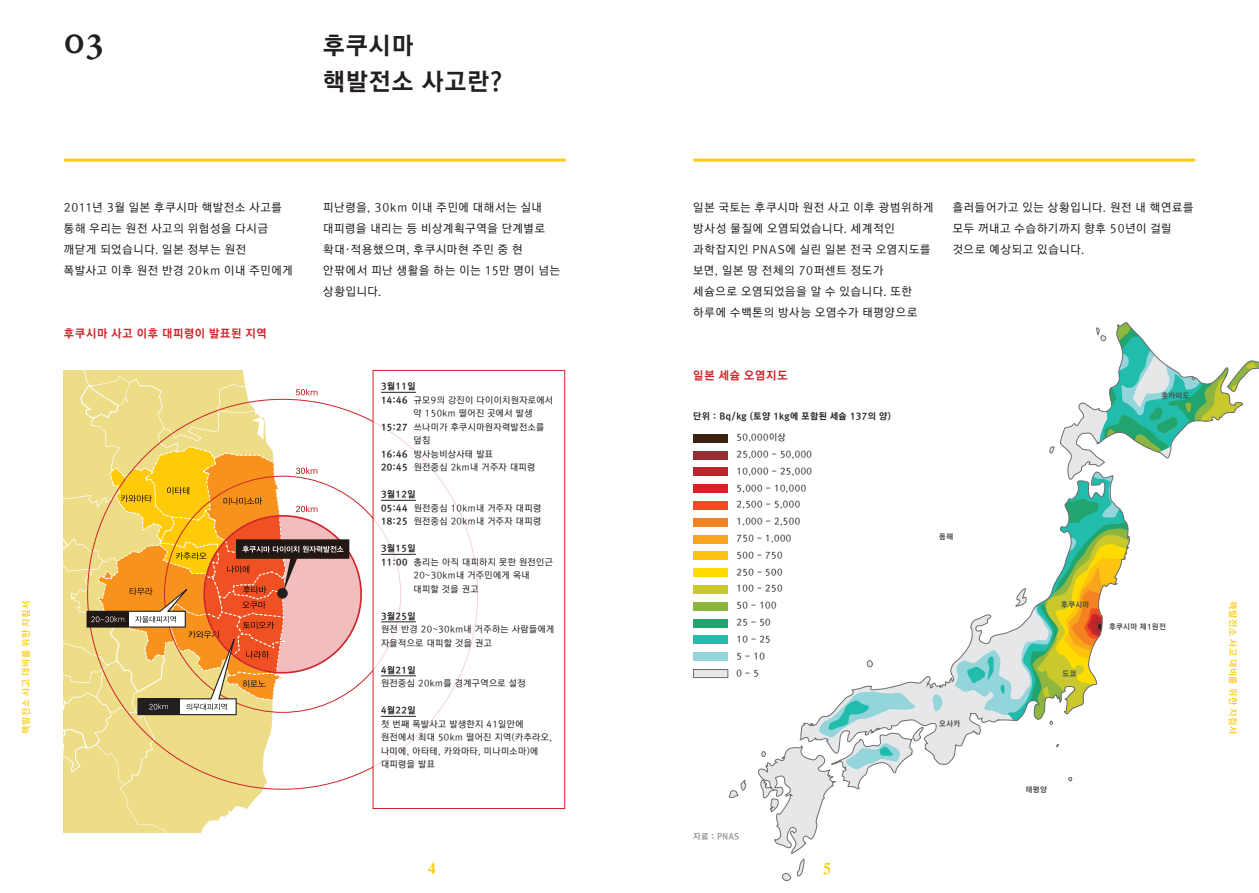
<style>
.page{position:relative;width:1259px;height:893px;background:#fff}
.page>*{position:absolute;margin:0;border:0;box-sizing:border-box;transform-origin:0 0}
.t1{font:700 40.5px "Adobe Hebrew";color:#231f20}
.t2{font:24px/36px "Rix Go EB";letter-spacing:.05em;color:#231f20}
.t3{font:600 16.5px "Dutch 801 BT";color:#feca0a}
.t4{font:11.4px/21px "Rix Go M";letter-spacing:.07em;color:#231f20}
.t5{font:11.4px "Rix Go EB";letter-spacing:.065em;color:#d1232a}
.t6{font:9px/16.8px "Rix Go M";letter-spacing:.05em;color:#231f20}
.t7{font:9px "Rix Go EB";letter-spacing:.05em;color:#231f20}
.t8{font:9px "Rix Go B";letter-spacing:.08em;color:#feca0a}
.t9{font:8.25px "Rix Go EB";letter-spacing:.05em;color:#939598}
.t10{font:7.5px "Rix Go EB";letter-spacing:.05em;color:#4b4c4d}
.s1{font-family:"Rix Go EB"}
</style>
<div class="page">
<hr style="left:64px;top:159px;width:502px;height:3px;background:#feca0a">
<hr style="left:693px;top:159px;width:502px;height:3px;background:#feca0a">
<svg style="left:728px;top:322px;width:531px;height:559px"></svg>
<svg style="left:204px;top:516px;width:157px;height:157px"></svg>
<svg style="left:64px;top:370px;width:285px;height:462px"></svg>
<hr style="left:381px;top:392px;width:35px;height:1px;background:#231f20">
<hr style="left:381px;top:500px;width:35px;height:1px;background:#231f20">
<hr style="left:381px;top:554px;width:35px;height:1px;background:#231f20">
<hr style="left:381px;top:621px;width:35px;height:1px;background:#231f20">
<hr style="left:381px;top:675px;width:35px;height:1px;background:#231f20">
<hr style="left:381px;top:716px;width:35px;height:1px;background:#231f20">
<div style="left:373px;top:370px;width:192px;height:439px;border:1px solid #d1232a"></div>
<div style="left:693px;top:434px;width:35px;height:8px;background:#3a2111"></div>
<div style="left:693px;top:451px;width:35px;height:8px;background:#962e33"></div>
<div style="left:693px;top:468px;width:35px;height:8px;background:#b7282e"></div>
<div style="left:693px;top:484px;width:35px;height:9px;background:#d1232a"></div>
<div style="left:693px;top:501px;width:35px;height:9px;background:#f04d22"></div>
<div style="left:693px;top:518px;width:35px;height:8px;background:#f58220"></div>
<div style="left:693px;top:535px;width:35px;height:8px;background:#f9a51b"></div>
<div style="left:693px;top:552px;width:35px;height:8px;background:#fec210"></div>
<div style="left:693px;top:568px;width:35px;height:9px;background:#ffdc01"></div>
<div style="left:693px;top:585px;width:35px;height:9px;background:#c9c92d"></div>
<div style="left:693px;top:602px;width:35px;height:8px;background:#8eb63e"></div>
<div style="left:693px;top:619px;width:35px;height:8px;background:#22a46f"></div>
<div style="left:693px;top:636px;width:35px;height:8px;background:#22bcac"></div>
<div style="left:693px;top:652px;width:35px;height:9px;background:#93d5da"></div>
<div style="left:693px;top:669px;width:35px;height:9px;background:#e6e7e9;border:1px solid #6c6d70"></div>
<h1 class="t1" style="left:64px;top:16px;width:43px">03</h1>
<h2 class="t2" style="left:323px;top:28px;width:180px">후쿠시마 핵발전소 사고란?</h2>
<p class="t8" style="left:21px;top:734px;width:134px;rotate:-90deg">핵발전소 사고 대비를 위한 지침서</p>
<p class="t4" style="left:64px;top:197px;width:230px">2011년 3월 일본 후쿠시마 핵발전소 사고를 통해 우리는 원전 사고의 위험성을 다시금 깨닫게 되었습니다. 일본 정부는 원전<br>폭발사고 이후 원전 반경 20km 이내 주민에게</p>
<p class="t4" style="left:323px;top:197px;width:238px">피난령을, 30km 이내 주민에 대해서는 실내 대피령을 내리는 등 비상계획구역을 단계별로 확대·적용했으며, 후쿠시마현 주민 중 현 안팎에서 피난 생활을 하는 이는 15만 명이 넘는 상황입니다.</p>
<p class="t5" style="left:64px;top:327px;width:204px">후쿠시마 사고 이후 대피령이 발표된 지역</p>
<p class="t7" style="left:381px;top:382px;width:36px">3월11일</p>
<p class="t6" style="left:381px;top:392px;width:173px"><span class="s1">14:46</span> 규모9의 강진이 다이이치원자로에서</p>
<p class="t6" style="left:413px;top:405px;width:121px">약 150km 떨어진 곳에서 발생</p>
<p class="t6" style="left:381px;top:419px;width:165px"><span class="s1">15:27</span> 쓰나미가 후쿠시마원자력발전소를</p>
<p class="t6" style="left:413px;top:432px;width:18px">덮침</p>
<p class="t6" style="left:381px;top:446px;width:113px"><span class="s1">16:46</span> 방사능비상사태 발표</p>
<p class="t6" style="left:381px;top:459px;width:156px"><span class="s1">20:45</span> 원전중심 2km내 거주자 대피령</p>
<p class="t7" style="left:381px;top:490px;width:36px">3월12일</p>
<p class="t6" style="left:381px;top:501px;width:161px;line-height:13.5px"><span class="s1">05:44</span> 원전중심 10km내 거주자 대피령<br><span class="s1">18:25</span> 원전중심 20km내 거주자 대피령</p>
<p class="t7" style="left:381px;top:544px;width:36px">3월15일</p>
<p class="t6" style="left:413px;top:555px;width:141px;line-height:13.5px;text-indent:-32px"><span class="s1">11:00</span> 총리는 아직 대피하지 못한 원전인근<br>20~30km내 거주민에게 옥내 대피할 것을 권고</p>
<p class="t7" style="left:381px;top:611px;width:36px">3월25일</p>
<p class="t6" style="left:381px;top:623px;width:175px;line-height:13.5px">원전 반경 20~30km내 거주하는 사람들에게 자율적으로 대피할 것을 권고</p>
<p class="t7" style="left:381px;top:665px;width:36px">4월21일</p>
<p class="t6" style="left:381px;top:675px;width:146px">원전중심 20km를 경계구역으로 설정</p>
<p class="t7" style="left:381px;top:706px;width:36px">4월22일</p>
<p class="t6" style="left:381px;top:717px;width:172px;line-height:13.5px">첫 번째 폭발사고 발생한지 41일만에 원전에서 최대 50km 떨어진 지역(카추라오, 나미에, 아타테, 카와마타, 미나미소마)에 대피령을 발표</p>
<p class="t4" style="left:693px;top:197px;width:241px">일본 국토는 후쿠시마 원전 사고 이후 광범위하게 방사성 물질에 오염되었습니다. 세계적인 과학잡지인 PNAS에 실린 일본 전국 오염지도를 보면, 일본 땅 전체의 70퍼센트 정도가<br>세슘으로 오염되었음을 알 수 있습니다. 또한 하루에 수백톤의 방사능 오염수가 태평양으로</p>
<p class="t4" style="left:952px;top:197px;width:242px">흘러들어가고 있는 상황입니다. 원전 내 핵연료를 모두 꺼내고 수습하기까지 향후 50년이 걸릴 것으로 예상되고 있습니다.</p>
<p class="t5" style="left:693px;top:369px;width:96px">일본 세슘 오염지도</p>
<p class="t7" style="left:693px;top:412px;width:199px">단위 : Bq/kg (토양 1kg에 포함된 세슘 137의 양)</p>
<p class="t6" style="left:736px;top:429px;width:77px">50,000이상<br>25,000 - 50,000<br>10,000 - 25,000<br>5,000 - 10,000<br>2,500 - 5,000<br>1,000 - 2,500<br>750 - 1,000<br>500 - 750<br>250 - 500<br>100 - 250<br>50 - 100<br>25 - 50<br>10 - 25<br>5 - 10<br>0 - 5</p>
<p class="t9" style="left:693px;top:832px;width:48px">자료 : PNAS</p>
<p class="t10" style="left:939px;top:532px;width:15px">동해</p>
<p class="t10" style="left:939px;top:720px;width:22px">오사카</p>
<p class="t10" style="left:1161px;top:391px;width:30px">훗카이도</p>
<p class="t10" style="left:1061px;top:600px;width:30px">후쿠시마</p>
<p class="t10" style="left:1062px;top:670px;width:15px">도쿄</p>
<p class="t10" style="left:1109px;top:623px;width:58px">후쿠시마 제1원전</p>
<p class="t10" style="left:1025px;top:785px;width:22px">태평양</p>
<h3 class="t3" style="left:428px;top:858px;width:10px">4</h3>
<h3 class="t3" style="left:823px;top:858px;width:10px">5</h3>
<p class="t8" style="left:1237px;top:601px;width:134px;rotate:90deg">핵발전소 사고 대비를 위한 지침서</p>
</div>
